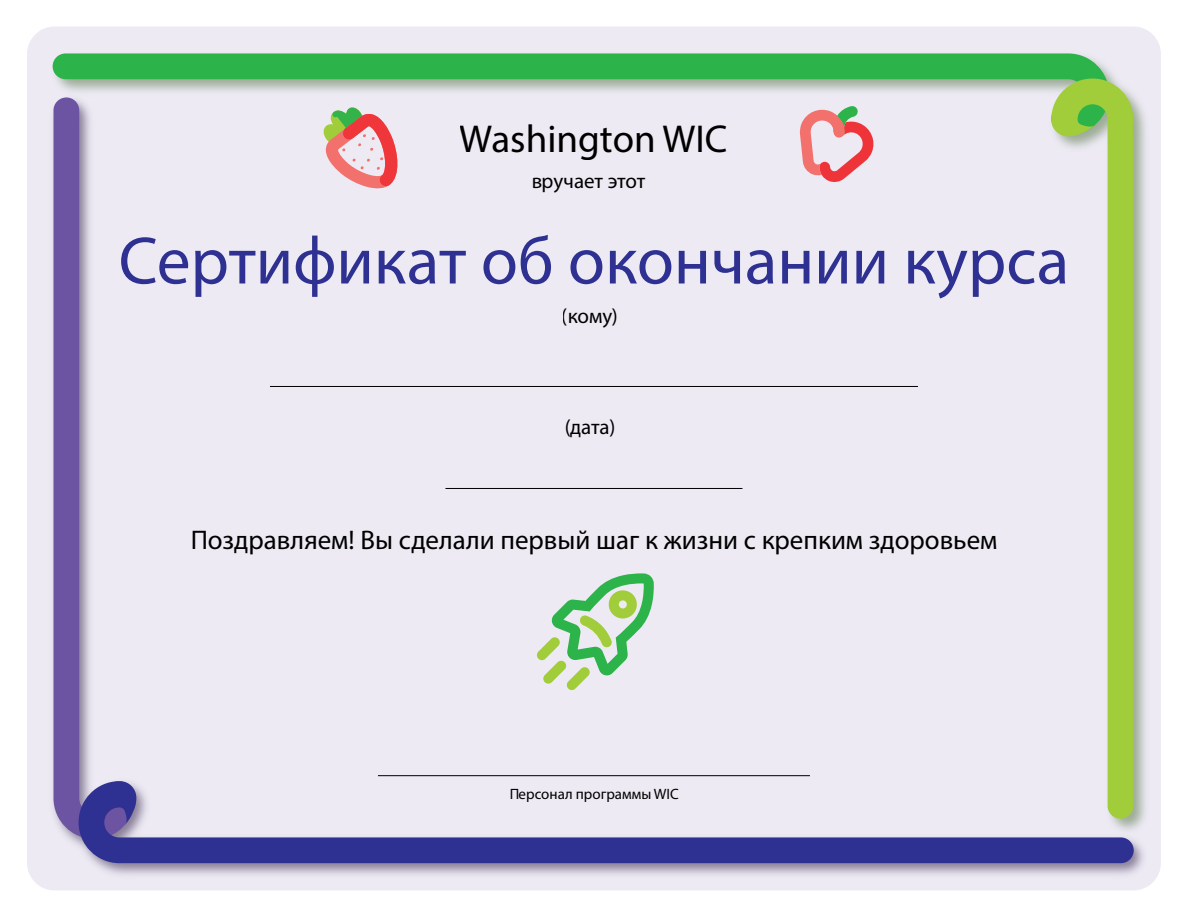
<style>
.page{position:relative;width:1188px;height:918px;background:#fff}
.page>*{position:absolute;margin:0;border:0;box-sizing:border-box;transform-origin:0 0}
.t1{font:67.5px "Myriad Pro";color:#2e3192}
.t2{font:39px "Myriad Pro";color:#000}
.t3{font:27px "Myriad Pro";color:#000}
.t4{font:21px "Myriad Pro";letter-spacing:-.005em;color:#000}
.t5{font:15px "Myriad Pro";color:#000}
</style>
<div class="page">
<div style="left:27px;top:26px;width:1134px;height:864px;background:#edeaf4;border-radius:27px"></div>
<svg style="left:53px;top:53px;width:1056px;height:38px;background:#5cb96f"></svg>
<img style="left:69px;top:91px;width:1077px;height:784px">
<svg style="left:53px;top:97px;width:82px;height:742px"></svg>
<svg style="left:79px;top:781px;width:1055px;height:82px"></svg>
<hr style="left:378px;top:775px;width:432px;height:1px;background:#000">
<hr style="left:445px;top:488px;width:297px;height:1px;background:#000">
<hr style="left:270px;top:386px;width:648px;height:1px;background:#000">
<svg style="left:323px;top:107px;width:78px;height:82px"></svg>
<svg style="left:800px;top:106px;width:76px;height:77px"></svg>
<svg style="left:537px;top:573px;width:117px;height:117px"></svg>
<h2 class="t2" style="left:460px;top:114px;width:269px">Washington WIC</h2>
<p class="t4" style="left:531px;top:168px;width:116px">вручает этот</p>
<h1 class="t1" style="left:119px;top:219px;width:952px">Сертификат об окончании курса</h1>
<p class="t4" style="left:562px;top:303px;width:58px">(кому)</p>
<p class="t4" style="left:564px;top:414px;width:53px">(дата)</p>
<p class="t3" style="left:190px;top:523px;width:809px">Поздравляем! Вы сделали первый шаг к жизни с крепким здоровьем</p>
<p class="t5" style="left:509px;top:785px;width:171px">Персонал программы WIC</p>
</div>
